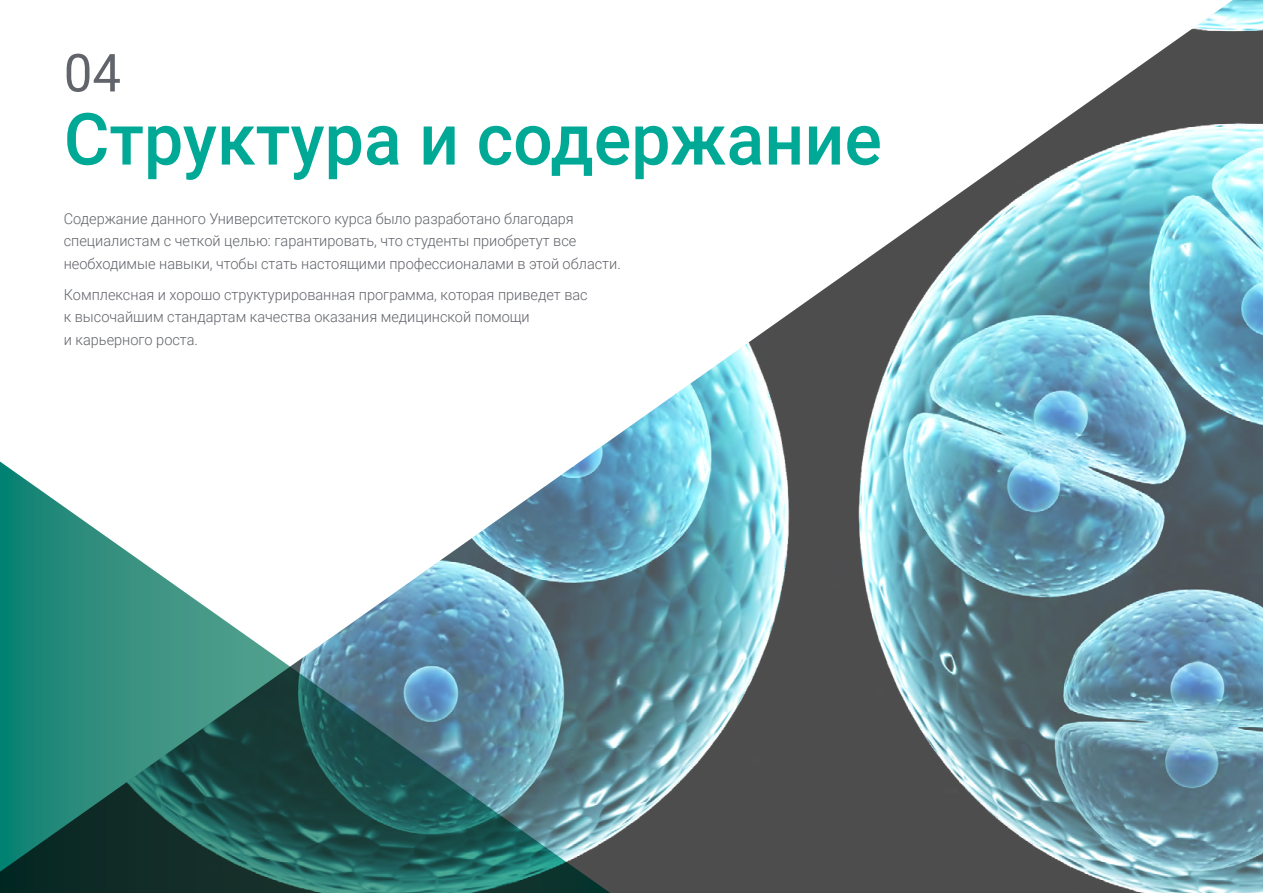
<style>
.page{position:relative;width:1263px;height:893px;background:#fff}
.page>*{position:absolute;margin:0;border:0;box-sizing:border-box;transform-origin:0 0}
.t1{font:500 72px "Roboto";color:#00a996}
.t2{font:52.5px "Roboto";color:#61646a}
.t3{font:300 15px/22.5px "Roboto";color:#61646a}
</style>
<div class="page">
<img style="left:602px;top:0;width:661px;height:893px">
<svg style="left:0;top:446px;width:640px;height:447px"></svg>
<h2 class="t2" style="left:64px;top:36px;width:59px">04</h2>
<h1 class="t1" style="left:64px;top:89px;width:820px">Структура и содержание</h1>
<p class="t3" style="left:64px;top:207px;width:559px">Содержание данного Университетского курса было разработано благодаря специалистам с четкой целью: гарантировать, что студенты приобретут все необходимые навыки, чтобы стать настоящими профессионалами в этой области.</p>
<p class="t3" style="left:64px;top:283px;width:525px">Комплексная и хорошо структурированная программа, которая приведет вас к высочайшим стандартам качества оказания медицинской помощи<br>и карьерного роста.</p>
</div>
